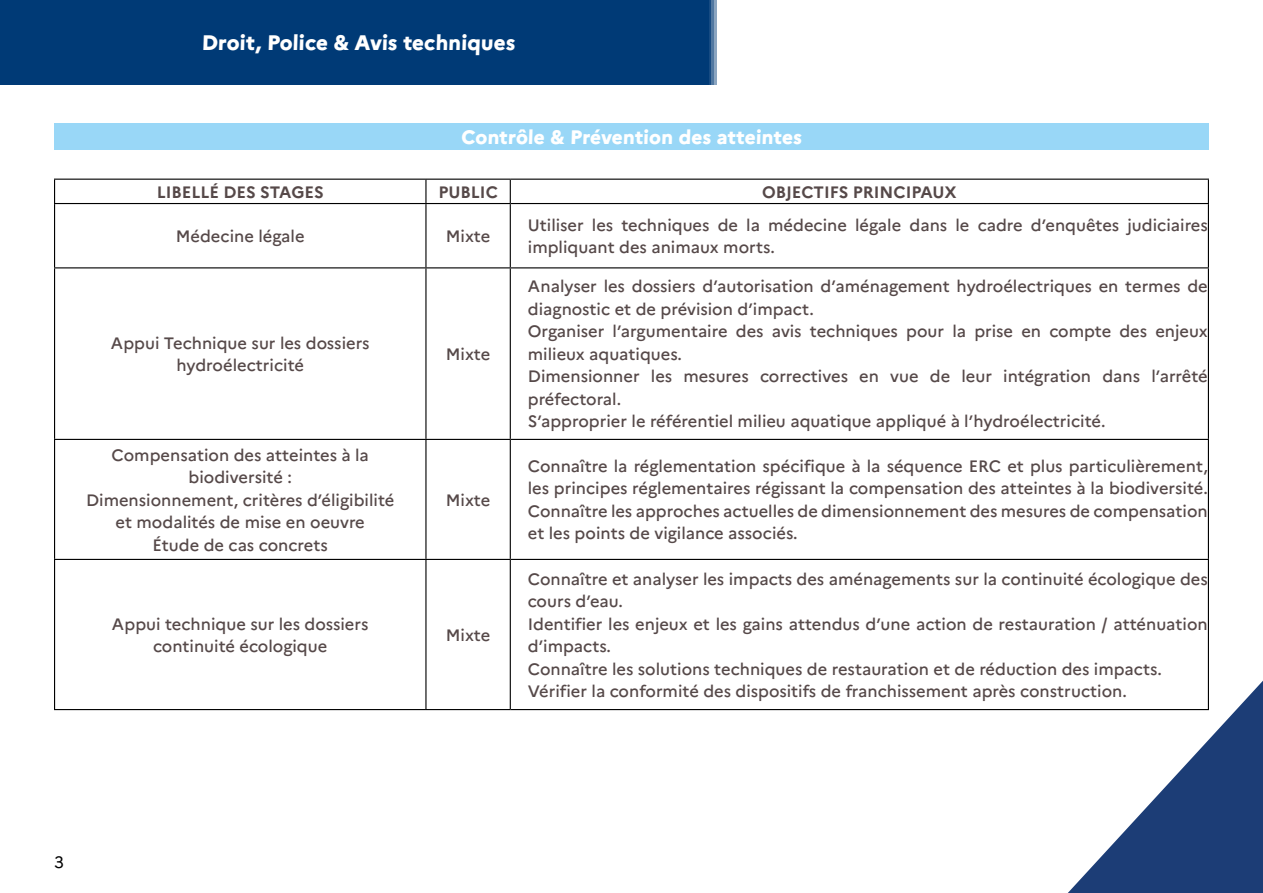
<style>
.page{position:relative;width:1263px;height:893px;background:#fff}
.page>*{position:absolute;margin:0;border:0;box-sizing:border-box;transform-origin:0 0}
.t1{font:800 21px "Marianne";color:#fff}
.t2{font:800 19.5px "Marianne";color:#fff}
.t3{font:500 16.5px/22.5px "Marianne";color:#564949}
.t4{font:700 16.5px "Marianne";color:#564949}
.t5{font:16.5px "Marianne";color:#000}
</style>
<div class="page">
<div style="left:0;top:0;width:716px;height:85px;background:#003a76"></div>
<div style="left:54px;top:123px;width:1155px;height:27px;background:#99d7f7"></div>
<svg style="left:1055px;top:666px;width:208px;height:227px"></svg>
<hr style="left:54px;top:179px;width:372px;height:1px;background:#000">
<hr style="left:426px;top:179px;width:84px;height:1px;background:#000">
<hr style="left:510px;top:179px;width:699px;height:1px;background:#000">
<hr style="left:54px;top:203px;width:372px;height:1px;background:#000">
<hr style="left:426px;top:203px;width:84px;height:1px;background:#000">
<hr style="left:510px;top:203px;width:699px;height:1px;background:#000">
<hr style="left:54px;top:267px;width:372px;height:1px;background:#000">
<hr style="left:426px;top:267px;width:84px;height:1px;background:#000">
<hr style="left:510px;top:267px;width:699px;height:1px;background:#000">
<hr style="left:54px;top:439px;width:372px;height:1px;background:#000">
<hr style="left:426px;top:439px;width:84px;height:1px;background:#000">
<hr style="left:510px;top:439px;width:699px;height:1px;background:#000">
<hr style="left:54px;top:559px;width:372px;height:1px;background:#000">
<hr style="left:426px;top:559px;width:84px;height:1px;background:#000">
<hr style="left:510px;top:559px;width:699px;height:1px;background:#000">
<hr style="left:54px;top:709px;width:372px;height:1px;background:#000">
<hr style="left:426px;top:709px;width:84px;height:1px;background:#000">
<hr style="left:510px;top:709px;width:699px;height:1px;background:#000">
<svg style="left:54px;top:180px;width:1px;height:23px"></svg>
<hr style="left:54px;top:204px;width:1px;height:63px;background:#000">
<hr style="left:54px;top:268px;width:1px;height:171px;background:#000">
<hr style="left:54px;top:440px;width:1px;height:119px;background:#000">
<hr style="left:54px;top:560px;width:1px;height:149px;background:#000">
<svg style="left:425px;top:180px;width:1px;height:23px"></svg>
<svg style="left:510px;top:180px;width:1px;height:23px"></svg>
<svg style="left:1208px;top:180px;width:1px;height:23px"></svg>
<hr style="left:425px;top:204px;width:1px;height:63px;background:#000">
<hr style="left:510px;top:204px;width:1px;height:63px;background:#000">
<hr style="left:1208px;top:204px;width:1px;height:63px;background:#000">
<hr style="left:425px;top:268px;width:1px;height:171px;background:#000">
<hr style="left:510px;top:268px;width:1px;height:171px;background:#000">
<hr style="left:1208px;top:268px;width:1px;height:171px;background:#000">
<hr style="left:425px;top:440px;width:1px;height:119px;background:#000">
<hr style="left:510px;top:440px;width:1px;height:119px;background:#000">
<hr style="left:1208px;top:440px;width:1px;height:119px;background:#000">
<hr style="left:425px;top:560px;width:1px;height:149px;background:#000">
<hr style="left:510px;top:560px;width:1px;height:149px;background:#000">
<hr style="left:1208px;top:560px;width:1px;height:149px;background:#000">
<p class="t1" style="left:201px;top:30px;width:316px">Droit, Police &amp; Avis techniques</p>
<p class="t2" style="left:461px;top:125px;width:343px">Contrôle &amp; Prévention des atteintes</p>
<p class="t4" style="left:157px;top:182px;width:169px">LIBELLÉ DES STAGES</p>
<p class="t4" style="left:438px;top:182px;width:61px">PUBLIC</p>
<p class="t4" style="left:762px;top:182px;width:196px">OBJECTIFS PRINCIPAUX</p>
<p class="t3" style="left:176px;top:225px;width:130px">Médecine légale</p>
<p class="t3" style="left:446px;top:225px;width:46px">Mixte</p>
<p class="t3" style="left:528px;top:213px;width:681px">Utiliser les techniques de la médecine légale dans le cadre d’enquêtes judiciaires impliquant des animaux morts.</p>
<p class="t3" style="left:111px;top:331px;width:260px;text-align:center">Appui Technique sur les dossiers hydroélectricité</p>
<p class="t3" style="left:446px;top:343px;width:46px">Mixte</p>
<p class="t3" style="left:86px;top:443px;width:310px;text-align:center">Compensation des atteintes à la biodiversité :<br>Dimensionnement, critères d’éligibilité et modalités de mise en oeuvre<br>Étude de cas concrets</p>
<p class="t3" style="left:446px;top:488px;width:46px">Mixte</p>
<p class="t3" style="left:112px;top:612px;width:258px;text-align:center">Appui technique sur les dossiers continuité écologique</p>
<p class="t3" style="left:446px;top:624px;width:46px">Mixte</p>
<p class="t3" style="left:528px;top:275px;width:681px">Analyser les dossiers d’autorisation d’aménagement hydroélectriques en termes de diagnostic et de prévision d’impact.<br>Organiser l’argumentaire des avis techniques pour la prise en compte des enjeux milieux aquatiques.<br>Dimensionner les mesures correctives en vue de leur intégration dans l’arrêté préfectoral.<br>S’approprier le référentiel milieu aquatique appliqué à l’hydroélectricité.</p>
<p class="t3" style="left:528px;top:455px;width:681px;text-align:justify">Connaître la réglementation spécifique à la séquence ERC et plus particulièrement, les principes réglementaires régissant la compensation des atteintes à la biodiversité.<br>Connaître les approches actuelles de dimensionnement des mesures de compensation et les points de vigilance associés.</p>
<p class="t3" style="left:528px;top:567px;width:681px">Connaître et analyser les impacts des aménagements sur la continuité écologique des cours d’eau.<br>Identifier les enjeux et les gains attendus d’une action de restauration / atténuation d’impacts.<br>Connaître les solutions techniques de restauration et de réduction des impacts.<br>Vérifier la conformité des dispositifs de franchissement après construction.</p>
<p class="t5" style="left:54px;top:852px;width:11px">3</p>
</div>
